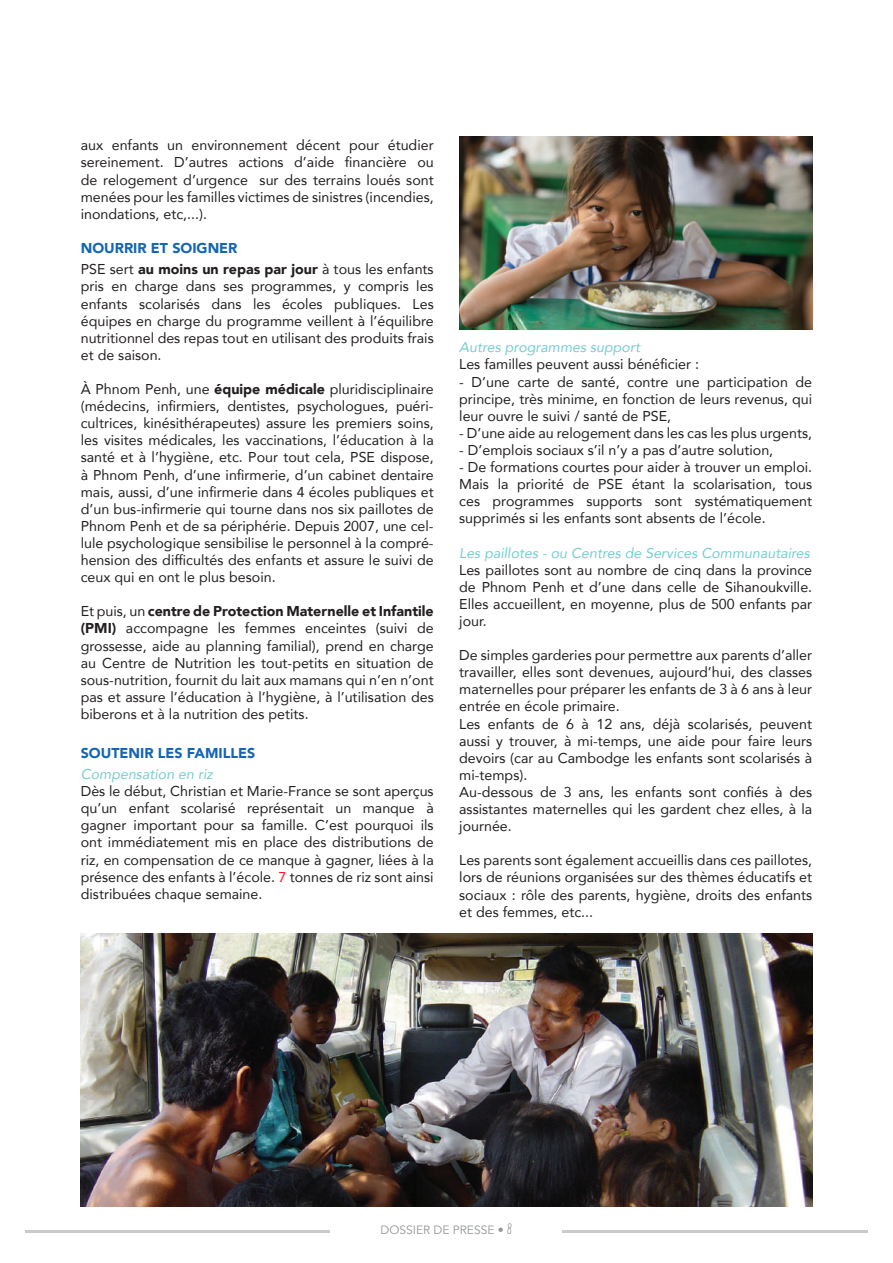
<style>
.page{position:relative;width:893px;height:1263px;background:#fff}
.page>*{position:absolute;margin:0;border:0;box-sizing:border-box;transform-origin:0 0}
.t1{font:14.25px/17.1px "Avenir";color:#231f20;text-align:justify}
.t2{font:italic 14.25px "Avenir";color:#77ccd0}
.t3{font:900 14.25px "Avenir";color:#1466b2}
.t4{font:12px "Avenir";color:#939598}
.s1{font-weight:900;color:#1466b2}
.s2{font-weight:900}
.s3{color:#ff1727}
.s4{font-family:"The Only Exception"}
</style>
<div class="page">
<hr style="left:25px;top:1230px;width:843px;height:2px;background:#c9cacc">
<div style="left:331px;top:1221px;width:231px;height:13px;background:#fff"></div>
<img style="left:81px;top:933px;width:731px;height:273px">
<img style="left:459px;top:136px;width:353px;height:194px">
<p class="t1" style="left:81px;top:136px;width:354px">aux enfants un environnement décent pour étudier sereinement. D’autres actions d’aide financière ou de relogement d’urgence sur des terrains loués sont menées pour les familles victimes de sinistres (incendies, inondations, etc,...).</p>
<p class="t1" style="left:81px;top:237px;width:354px;line-height:21.3px"><span class="s1">NOURRIR ET SOIGNER<br></span>PSE sert <span class="s2">au moins un repas par jour</span> à tous les enfants</p>
<p class="t1" style="left:81px;top:277px;width:354px">pris en charge dans ses programmes, y compris les enfants scolarisés dans les écoles publiques. Les équipes en charge du programme veillent à l’équilibre nutritionnel des repas tout en utilisant des produits frais et de saison.</p>
<p class="t1" style="left:81px;top:380px;width:354px">À Phnom Penh, une <span class="s2">équipe médicale</span> pluridisciplinaire (médecins, infirmiers, dentistes, psychologues, puéri&shy;cultrices, kinésithérapeutes) assure les premiers soins, les visites médicales, les vaccinations, l’éducation à la santé et à l’hygiène, etc. Pour tout cela, PSE dispose, à Phnom Penh, d’une infirmerie, d’un cabinet dentaire mais, aussi, d’une infirmerie dans 4 écoles publiques et d’un bus-infirmerie qui tourne dans nos six paillotes de Phnom Penh et de sa périphérie. Depuis 2007, une cel&shy;lule psychologique sensibilise le personnel à la compré&shy;hension des difficultés des enfants et assure le suivi de ceux qui en ont le plus besoin.</p>
<p class="t1" style="left:81px;top:602px;width:354px">Et puis, un <span class="s2">centre de Protection Maternelle et Infantile (PMI)</span> accompagne les femmes enceintes (suivi de grossesse, aide au planning familial), prend en charge au Centre de Nutrition les tout-petits en situation de sous-nutrition, fournit du lait aux mamans qui n’en n’ont pas et assure l’éducation à l’hygiène, à l’utilisation des biberons et à la nutrition des petits.</p>
<p class="t3" style="left:81px;top:740px;width:176px">SOUTENIR LES FAMILLES</p>
<p class="t2" style="left:81px;top:765px;width:134px">Compensation en riz</p>
<p class="t1" style="left:81px;top:782px;width:354px">Dès le début, Christian et Marie-France se sont aperçus qu’un enfant scolarisé représentait un manque à gagner important pour sa famille. C’est pourquoi ils ont immédiatement mis en place des distributions de riz, en compensation de ce manque à gagner, liées à la présence des enfants à l’école. <span class="s3">7</span> tonnes de riz sont ainsi distribuées chaque semaine.</p>
<p class="t2" style="left:459px;top:339px;width:182px">Autres programmes support</p>
<p class="t1" style="left:459px;top:355px;width:241px">Les familles peuvent aussi bénéficier :</p>
<p class="t1" style="left:459px;top:373px;width:354px">- D’une carte de santé, contre une participation de principe, très minime, en fonction de leurs revenus, qui leur ouvre le suivi / santé de PSE,</p>
<p class="t1" style="left:459px;top:424px;width:354px">- D’une aide au relogement dans les cas les plus urgents,</p>
<p class="t1" style="left:459px;top:441px;width:315px">- D’emplois sociaux s’il n’y a pas d’autre solution,</p>
<p class="t1" style="left:459px;top:458px;width:354px">- De formations courtes pour aider à trouver un emploi.<br>Mais la priorité de PSE étant la scolarisation, tous ces programmes supports sont systématiquement supprimés si les enfants sont absents de l’école.</p>
<p class="t2" style="left:459px;top:544px;width:352px">Les paillotes - ou Centres de Services Communautaires</p>
<p class="t1" style="left:459px;top:561px;width:354px">Les paillotes sont au nombre de cinq dans la province de Phnom Penh et d’une dans celle de Sihanoukville.<br>Elles accueillent, en moyenne, plus de 500 enfants par jour.</p>
<p class="t1" style="left:459px;top:646px;width:354px;text-align:left">De simples garderies pour permettre aux parents d’aller travailler, elles sont devenues, aujourd’hui, des classes maternelles pour préparer les enfants de 3 à 6 ans à leur entrée en école primaire.<br>Les enfants de 6 à 12 ans, déjà scolarisés, peuvent aussi y trouver, à mi-temps, une aide pour faire leurs devoirs (car au Cambodge les enfants sont scolarisés à mi-temps).<br>Au-dessous de 3 ans, les enfants sont confiés à des assistantes maternelles qui les gardent chez elles, à la journée.</p>
<p class="t1" style="left:459px;top:851px;width:354px">Les parents sont également accueillis dans ces paillotes, lors de réunions organisées sur des thèmes éducatifs et sociaux : rôle des parents, hygiène, droits des enfants et des femmes, etc...</p>
<p class="t4" style="left:381px;top:1223px;width:133px">DOSSIER DE PRESSE • <span class="s4">8</span></p>
</div>
